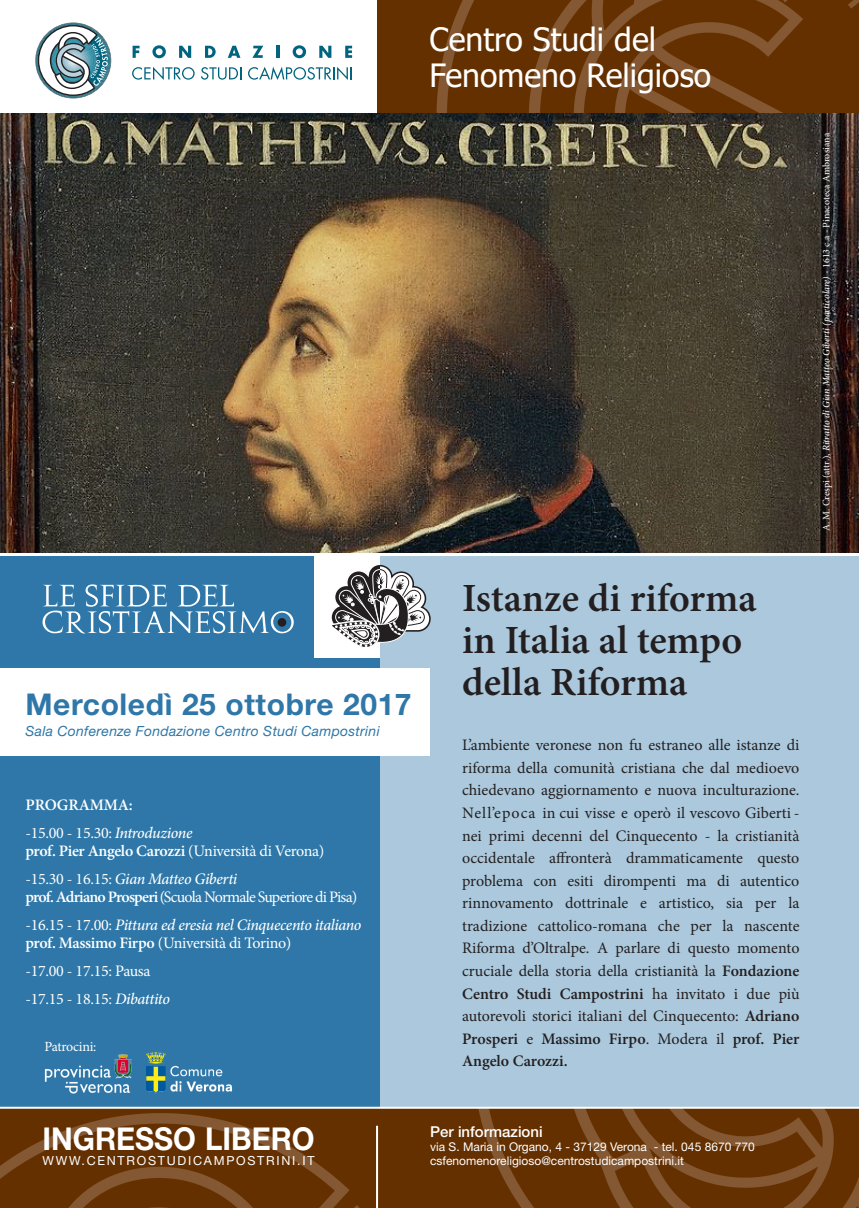
<style>
.page{position:relative;width:859px;height:1208px;background:#fff}
.page>*{position:absolute;margin:0;border:0;box-sizing:border-box;transform-origin:0 0}
.t1{font:600 40px/42px "Minion Pro";color:#231f20}
.t2{font:32px "Tahoma";color:#fff}
.t3{font:700 31.5px "Helvetica Neue LT Std";color:#fff;scale:.93 1}
.t4{font:700 30px "Helvetica Neue LT Std";letter-spacing:.02em;color:#2e77a8}
.t5{font:16px/22.6px "Minion Pro";color:#231f20;text-align:justify}
.t6{font:16px "Minion Pro";letter-spacing:-.035em;color:#fff}
.t7{font:italic 500 16px "Minion Pro";letter-spacing:-.03em;color:#fff}
.t8{font:600 16px "Minion Pro";letter-spacing:-.02em;color:#fff}
.t9{font:500 15px "Helvetica Neue LT Std";color:#fff}
.t10{font:italic 14px "Helvetica Neue LT Std";letter-spacing:.02em;color:#2e77a8}
.t11{font:14px "Minion Pro";letter-spacing:-.02em;color:#fff}
.t12{font:12.5px "Helvetica Neue LT Std";letter-spacing:.14em;color:#fff}
.t13{font:12px "Helvetica Neue LT Std";color:#fff}
.t14{font:10px "Minion Pro";letter-spacing:-.005em;color:#fff}
.s1{font-weight:500;font-style:italic}
.s2{font-weight:400}
.s3{font-weight:400;font-style:normal}
.s4{font-weight:600}
</style>
<div class="page">
<div style="left:0;top:556px;width:377px;height:552px;background:#2e77a8"></div>
<div style="left:380px;top:554px;width:479px;height:554px;background:#abc8dc"></div>
<div style="left:0;top:1108px;width:388px;height:100px;background:#653000"></div>
<img style="left:0;top:1113px;width:379px;height:95px">
<div style="left:388px;top:1108px;width:471px;height:100px;background:#653000"></div>
<img style="left:473px;top:1108px;width:386px;height:100px">
<svg style="left:132px;top:67px;width:63px;height:13px"></svg>
<svg style="left:201px;top:67px;width:40px;height:13px"></svg>
<svg style="left:248px;top:67px;width:104px;height:13px"></svg>
<svg style="left:133px;top:46px;width:7px;height:12px"></svg>
<svg style="left:152px;top:45px;width:14px;height:13px"></svg>
<svg style="left:179px;top:46px;width:12px;height:12px"></svg>
<svg style="left:205px;top:46px;width:11px;height:12px"></svg>
<svg style="left:228px;top:46px;width:12px;height:12px"></svg>
<svg style="left:252px;top:46px;width:11px;height:12px"></svg>
<svg style="left:276px;top:46px;width:3px;height:12px"></svg>
<svg style="left:293px;top:45px;width:13px;height:13px"></svg>
<svg style="left:319px;top:46px;width:12px;height:12px"></svg>
<svg style="left:345px;top:46px;width:7px;height:12px"></svg>
<svg style="left:35px;top:23px;width:76px;height:75px"></svg>
<div style="left:377px;top:0;width:482px;height:122px;background:#653000"></div>
<img style="left:437px;top:0;width:422px;height:113px">
<hr style="left:0;top:1106px;width:859px;height:2px;background:#fff">
<div style="left:0;top:668px;width:429px;height:88px;background:#fff"></div>
<hr style="left:376px;top:1125px;width:2px;height:83px;background:#fff">
<div style="left:315px;top:548px;width:65px;height:110px;background:#fff"></div>
<svg style="left:331px;top:564px;width:100px;height:83px"></svg>
<svg style="left:42px;top:584px;width:252px;height:49px"></svg>
<img style="left:0;top:113px;width:859px;height:440px">
<img style="left:147px;top:1052px;width:85px;height:42px">
<img style="left:45px;top:1054px;width:87px;height:40px">
<p class="t2" style="left:429px;top:18px;width:228px">Centro Studi del</p>
<p class="t2" style="left:429px;top:54px;width:283px">Fenomeno Religioso</p>
<p class="t4" style="left:26px;top:686px;width:388px">Mercoledì 25 ottobre 2017</p>
<p class="t10" style="left:26px;top:722px;width:356px">Sala Conferenze Fondazione Centro Studi Campostrini</p>
<p class="t8" style="left:26px;top:794px;width:109px">PROGRAMMA:</p>
<p class="t6" style="left:26px;top:822px;width:168px">-15.00 - 15.30: <span class="s1">Introduzione</span></p>
<p class="t8" style="left:26px;top:840px;width:300px">prof. Pier Angelo Carozzi <span class="s2">(Università di Verona)</span></p>
<p class="t7" style="left:26px;top:868px;width:213px"><span class="s3">-15.30 - 16.15:</span> Gian Matteo Giberti</p>
<p class="t6" style="left:26px;top:886px;width:333px"><span class="s4">prof. Adriano Prosperi</span> (Scuola Normale Superiore di Pisa)</p>
<p class="t7" style="left:26px;top:914px;width:337px"><span class="s3">-16.15 - 17.00:</span> Pittura ed eresia nel Cinquecento italiano</p>
<p class="t6" style="left:26px;top:932px;width:267px"><span class="s4">prof. Massimo Firpo</span> (Università di Torino)</p>
<p class="t6" style="left:26px;top:960px;width:127px">-17.00 - 17.15: Pausa</p>
<p class="t6" style="left:26px;top:988px;width:146px">-17.15 - 18.15: <span class="s1">Dibattito</span></p>
<p class="t11" style="left:45px;top:1037px;width:53px">Patrocini:</p>
<p class="t1" style="left:462px;top:576px;width:296px">Istanze di riforma</p>
<p class="t1" style="left:462px;top:618px;width:282px">in Italia al tempo della Riforma</p>
<p class="t5" style="left:462px;top:734px;width:339px">L’ambiente veronese non fu estraneo alle istanze di riforma della comunità cristiana che dal medioevo chiedevano aggiornamento e nuova inculturazione.<br>Nell’epoca in cui visse e operò il vescovo Giberti - nei primi decenni del Cinquecento - la cristianità occidentale affronterà drammaticamente questo problema con esiti dirompenti ma di autentico rinnovamento dottrinale e artistico, sia per la tradizione cattolico-romana che per la nascente Riforma d’Oltralpe. A parlare di questo momento cruciale della storia della cristianità la <span class="s4">Fondazione Centro Studi Campostrini</span> ha invitato i due più autorevoli storici italiani del Cinquecento: <span class="s4">Adriano Prosperi</span> e <span class="s4">Massimo Firpo</span>. Modera il <span class="s4">prof. Pier Angelo Carozzi.</span></p>
<p class="t3" style="left:43px;top:1119px;width:294px">INGRESSO LIBERO</p>
<p class="t12" style="left:43px;top:1153px;width:274px">WWW.CENTROSTUDICAMPOSTRINI.IT</p>
<p class="t9" style="left:430px;top:1122px;width:114px">Per informazioni</p>
<p class="t13" style="left:430px;top:1139px;width:326px">via S. Maria in Organo, 4 - 37129 Verona - tel. 045 8670 770</p>
<p class="t13" style="left:430px;top:1154px;width:255px">csfenomenoreligioso@centrostudicampostrini.it</p>
<p class="t14" style="left:819px;top:531px;width:400px;rotate:-90deg">A. M. Crespi (attr.), <span class="s1">Ritratto di Gian Matteo Giberti (particolare)</span> - 1613 c.a - Pinacoteca Ambrosiana</p>
</div>
